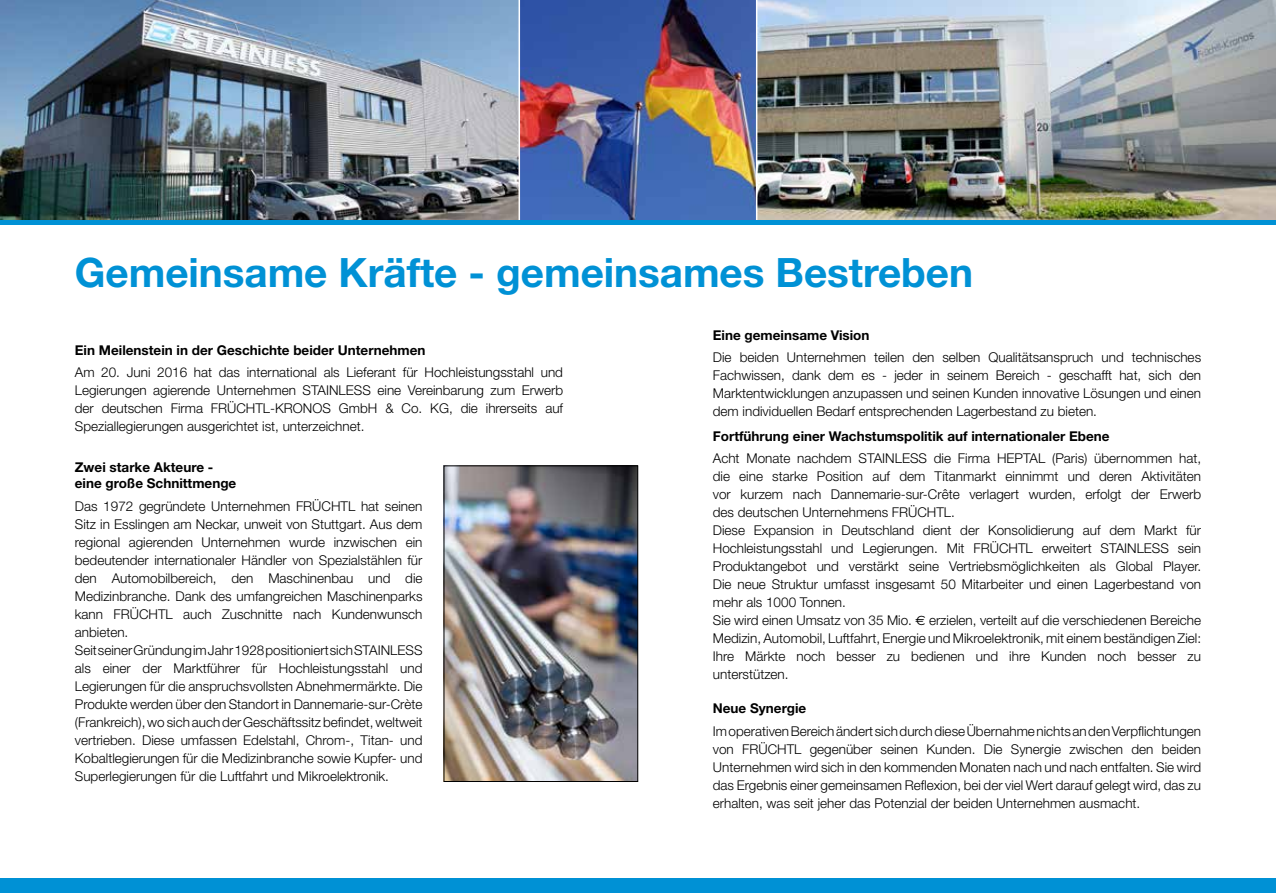
<style>
.page{position:relative;width:1276px;height:893px;background:#fff}
.page>*{position:absolute;margin:0;border:0;box-sizing:border-box;transform-origin:0 0}
.t1{font:700 40.5px "Helvetica Neue";color:#0091d5}
.t2{font:300 13.5px/18px "Helvetica Neue";color:#000;text-align:justify}
.t3{font:700 13.5px/16.2px "Helvetica Neue";color:#000}
.s1{font-family:"Euro Sans";font-weight:400}
</style>
<div class="page">
<img style="left:446px;top:468px;width:190px;height:312px">
<div style="left:444px;top:466px;width:194px;height:316px;border:1px solid #000"></div>
<div style="left:0;top:878px;width:1276px;height:15px;background:#0091d5"></div>
<img style="left:0;top:0;width:518px;height:221px">
<img style="left:758px;top:0;width:518px;height:221px">
<img style="left:518px;top:0;width:240px;height:221px">
<hr style="left:0;top:221px;width:1276px;height:4px;background:#0091d5">
<h1 class="t1" style="left:75px;top:247px;width:899px">Gemeinsame Kräfte - gemeinsames Bestreben</h1>
<p class="t3" style="left:713px;top:327px;width:158px">Eine gemeinsame Vision</p>
<p class="t2" style="left:713px;top:348px;width:490px">Die beiden Unternehmen teilen den selben Qualitätsanspruch und technisches Fachwissen, dank dem es - jeder in seinem Bereich - geschafft hat, sich den Marktentwicklungen anzupassen und seinen Kunden innovative Lösungen und einen dem individuellen Bedarf entsprechenden Lagerbestand zu bieten.</p>
<p class="t3" style="left:713px;top:428px;width:398px">Fortführung einer Wachstumspolitik auf internationaler Ebene</p>
<p class="t2" style="left:713px;top:449px;width:490px;text-align:left">Acht Monate nachdem STAINLESS die Firma HEPTAL (Paris) übernommen hat, die eine starke Position auf dem Titanmarkt einnimmt und deren Aktivitäten vor kurzem nach Dannemarie-sur-Crête verlagert wurden, erfolgt der Erwerb des deutschen Unternehmens FRÜCHTL.<br>Diese Expansion in Deutschland dient der Konsolidierung auf dem Markt für Hochleistungsstahl und Legierungen. Mit FRÜCHTL erweitert STAINLESS sein Produktangebot und verstärkt seine Vertriebsmöglichkeiten als Global Player.<br>Die neue Struktur umfasst insgesamt 50 Mitarbeiter und einen Lagerbestand von mehr als 1000 Tonnen.<br>Sie wird einen Umsatz von 35 Mio. <span class="s1">e</span> erzielen, verteilt auf die verschiedenen Bereiche Medizin, Automobil, Luftfahrt, Energie und Mikroelektronik, mit einem beständigen Ziel:<br>Ihre Märkte noch besser zu bedienen und ihre Kunden noch besser zu unterstützen.</p>
<p class="t3" style="left:713px;top:700px;width:95px">Neue Synergie</p>
<p class="t2" style="left:713px;top:722px;width:490px">Im operativen Bereich ändert sich durch diese Übernahme nichts an den Verpflichtungen von FRÜCHTL gegenüber seinen Kunden. Die Synergie zwischen den beiden Unternehmen wird sich in den kommenden Monaten nach und nach entfalten. Sie wird das Ergebnis einer gemeinsamen Reflexion, bei der viel Wert darauf gelegt wird, das zu erhalten, was seit jeher das Potenzial der beiden Unternehmen ausmacht.</p>
<p class="t3" style="left:75px;top:342px;width:352px">Ein Meilenstein in der Geschichte beider Unternehmen</p>
<p class="t2" style="left:75px;top:363px;width:490px">Am 20. Juni 2016 hat das international als Lieferant für Hochleistungsstahl und Legierungen agierende Unternehmen STAINLESS eine Vereinbarung zum Erwerb der deutschen Firma FRÜCHTL-KRONOS GmbH &amp; Co. KG, die ihrerseits auf Speziallegierungen ausgerichtet ist, unterzeichnet.</p>
<p class="t3" style="left:75px;top:459px;width:163px">Zwei starke Akteure - eine große Schnittmenge</p>
<p class="t2" style="left:75px;top:496px;width:349px;text-align:left">Das 1972 gegründete Unternehmen FRÜCHTL hat seinen Sitz in Esslingen am Neckar, unweit von Stuttgart. Aus dem regional agierenden Unternehmen wurde inzwischen ein bedeutender internationaler Händler von Spezialstählen für den Automobilbereich, den Maschinenbau und die Medizinbranche. Dank des umfangreichen Maschinenparks kann FRÜCHTL auch Zuschnitte nach Kundenwunsch anbieten.<br>Seit seiner Gründung im Jahr 1928 positioniert sich STAINLESS als einer der Marktführer für Hochleistungsstahl und Legierungen für die anspruchsvollsten Abnehmermärkte. Die Produkte werden über den Standort in Dannemarie-sur-Crète (Frankreich), wo sich auch der Geschäftssitz befindet, weltweit vertrieben. Diese umfassen Edelstahl, Chrom-, Titan- und Kobaltlegierungen für die Medizinbranche sowie Kupfer- und Superlegierungen für die Luftfahrt und Mikroelektronik.</p>
</div>
